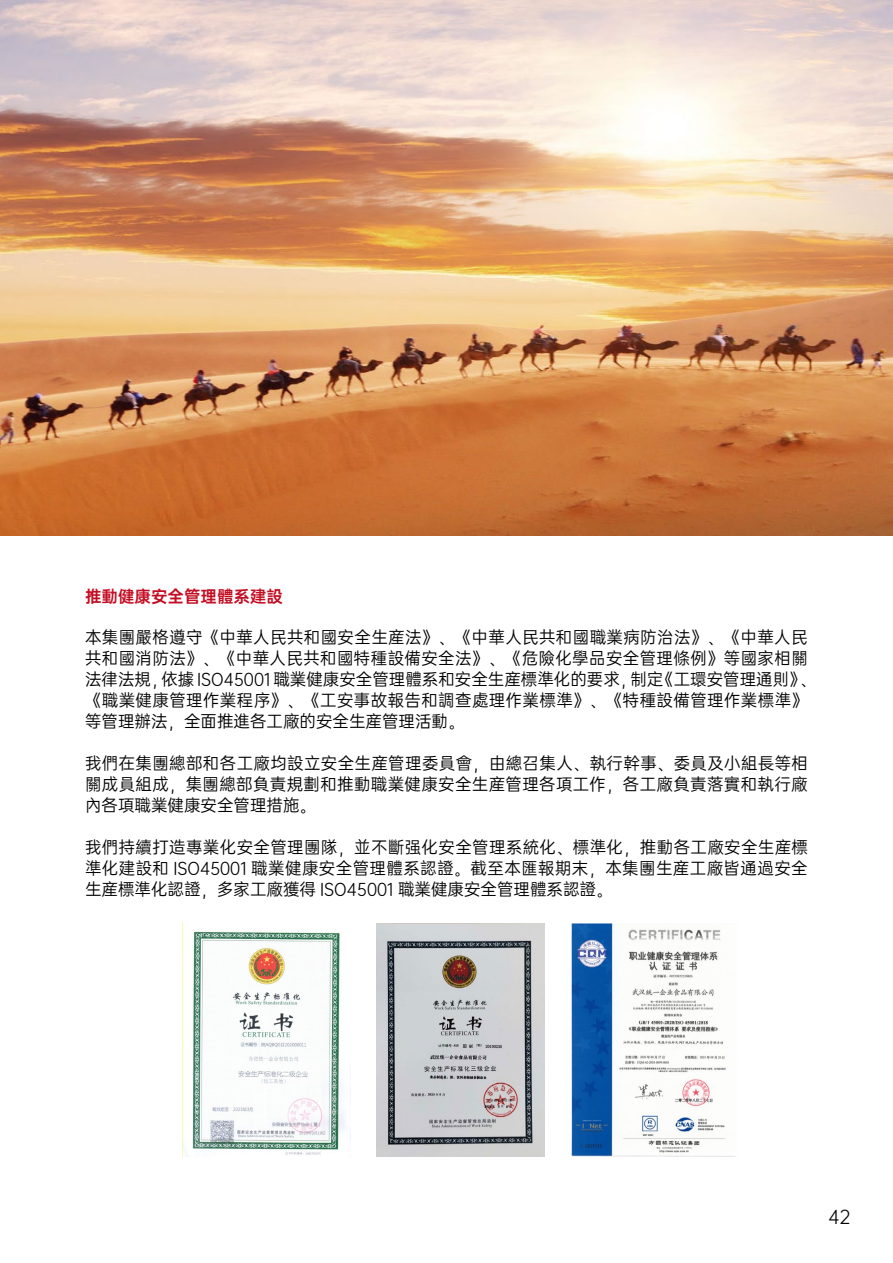
<style>
.page{position:relative;width:893px;height:1263px;background:#fff}
.page>*{position:absolute;margin:0;border:0;box-sizing:border-box;transform-origin:0 0}
.t1{font:18px "OPPO Sans R";color:#000}
.t2{font:16.5px/21px "OPPO Sans R";letter-spacing:.02em;color:#000;text-align:justify}
.t3{font:16.5px "OPPO Sans B";color:#c30d23}
</style>
<div class="page">
<img style="left:0;top:0;width:893px;height:535px">
<img style="left:183px;top:923px;width:168px;height:234px">
<img style="left:376px;top:923px;width:168px;height:234px">
<img style="left:571px;top:923px;width:165px;height:234px">
<p class="t3" style="left:85px;top:582px;width:199px">推動健康安全管理體系建設</p>
<p class="t2" style="left:85px;top:626px;width:733px;text-align:left">本集團嚴格遵守《中華人民共和國安全生産法》、《中華人民共和國職業病防治法》、《中華人民共和國消防法》、《中華人民共和國特種設備安全法》、《危險化學品安全管理條例》等國家相關法律法規，依據 ISO45001 職業健康安全管理體系和安全生産標準化的要求，制定《工環安管理通則》、《職業健康管理作業程序》、《工安事故報告和調查處理作業標準》、《特種設備管理作業標準》等管理辦法，全面推進各工廠的安全生産管理活動。</p>
<p class="t2" style="left:85px;top:752px;width:725px">我們在集團總部和各工廠均設立安全生産管理委員會，由總召集人、執行幹事、委員及小組長等相關成員組成，集團總部負責規劃和推動職業健康安全生産管理各項工作，各工廠負責落實和執行廠內各項職業健康安全管理措施。</p>
<p class="t2" style="left:85px;top:836px;width:725px">我們持續打造專業化安全管理團隊，並不斷强化安全管理系統化、標準化，推動各工廠安全生産標準化建設和 ISO45001 職業健康安全管理體系認證。截至本匯報期末，本集團生産工廠皆通過安全生産標準化認證，多家工廠獲得 ISO45001 職業健康安全管理體系認證。</p>
<p class="t1" style="left:828px;top:1203px;width:23px">42</p>
</div>
